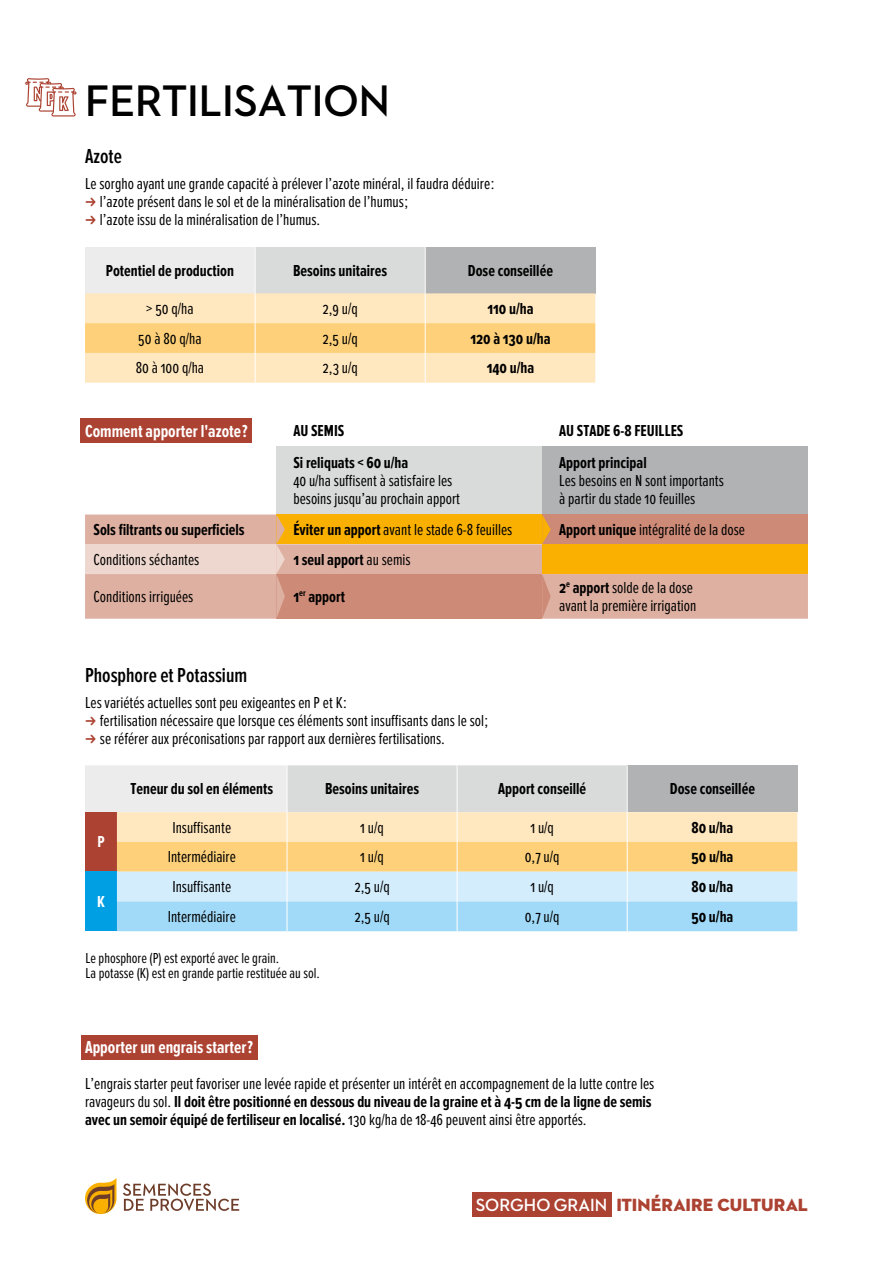
<style>
.page{position:relative;width:893px;height:1263px;background:#fff}
.page>*{position:absolute;margin:0;border:0;box-sizing:border-box;transform-origin:0 0}
.t1{font:700 45px "Neutraface 2 Display";color:#000}
.t2{font:600 21px "Proxima Nova Ex Cn";color:#000}
.t3{font:700 18px "Proxima Nova Ex Cn";color:#fff}
.t4{font:18px "Neutraface 2 Display Titling";letter-spacing:.005em;color:#ac4232}
.t5{font:16.5px/18px "Proxima Nova Ex Cn";color:#000}
.t6{font:700 16.5px "Proxima Nova Ex Cn";color:#000}
.t7{font:700 16.5px "Proxima Nova Ex Cn";color:#fff}
.t8{font:15px/15px "Proxima Nova Ex Cn";color:#000}
.s1{font-weight:700}
.s2{font-weight:400}
.s3{font-family:"Neutraface 2 Display";font-weight:700;color:#fff}
</style>
<div class="page">
<div style="left:81px;top:419px;width:171px;height:24px;background:#ac4232"></div>
<div style="left:276px;top:446px;width:266px;height:68px;background:#d9dada"></div>
<div style="left:542px;top:446px;width:266px;height:68px;background:#b1b2b3"></div>
<svg style="left:85px;top:514px;width:723px;height:105px;background:#e0a978"></svg>
<svg style="left:25px;top:78px;width:52px;height:38px"></svg>
<div style="left:81px;top:1035px;width:176px;height:24px;background:#ac4232"></div>
<div style="left:85px;top:247px;width:170px;height:46px;background:#ececec"></div>
<div style="left:255px;top:247px;width:170px;height:46px;background:#d9dada"></div>
<div style="left:425px;top:247px;width:170px;height:46px;background:#b1b2b3"></div>
<div style="left:85px;top:293px;width:510px;height:90px;background:#ffe8bf"></div>
<div style="left:85px;top:323px;width:510px;height:30px;background:#fdd079"></div>
<hr style="left:255px;top:247px;width:1px;height:46px;background:#fff">
<hr style="left:425px;top:247px;width:1px;height:46px;background:#fff">
<hr style="left:255px;top:293px;width:1px;height:30px;background:#fff">
<hr style="left:425px;top:293px;width:1px;height:30px;background:#fff">
<hr style="left:255px;top:323px;width:1px;height:30px;background:#fff">
<hr style="left:425px;top:323px;width:1px;height:30px;background:#fff">
<hr style="left:255px;top:353px;width:1px;height:30px;background:#fff">
<hr style="left:425px;top:353px;width:1px;height:30px;background:#fff">
<svg style="left:85px;top:765px;width:712px;height:166px;background:#d6d9cc"></svg>
<hr style="left:287px;top:901px;width:1px;height:30px;background:#fff">
<hr style="left:457px;top:901px;width:1px;height:30px;background:#fff">
<hr style="left:627px;top:901px;width:1px;height:30px;background:#fff">
<svg style="left:123px;top:1183px;width:116px;height:28px"></svg>
<svg style="left:85px;top:1178px;width:31px;height:36px"></svg>
<div style="left:472px;top:1193px;width:140px;height:24px;background:#ac4232"></div>
<h1 class="t1" style="left:85px;top:75px;width:306px">FERTILISATION</h1>
<p class="t2" style="left:85px;top:144px;width:38px">Azote</p>
<p class="t5" style="left:100px;top:175px;width:396px;text-indent:-15px">Le sorgho ayant une grande capacité à prélever l’azote minéral, il faudra déduire : l’azote présent dans le sol et de la minéralisation de l’humus ;<br>l’azote issu de la minéralisation de l’humus.</p>
<p class="t6" style="left:106px;top:261px;width:130px">Potentiel de production</p>
<p class="t6" style="left:293px;top:261px;width:96px">Besoins unitaires</p>
<p class="t6" style="left:468px;top:261px;width:87px">Dose conseillée</p>
<p class="t5" style="left:146px;top:300px;width:49px">&gt; 50 q/ha</p>
<p class="t5" style="left:323px;top:300px;width:37px">2,9 u/q</p>
<p class="t6" style="left:487px;top:299px;width:48px">110 u/ha</p>
<p class="t5" style="left:138px;top:329px;width:65px">50 à 80 q/ha</p>
<p class="t5" style="left:323px;top:329px;width:37px">2,5 u/q</p>
<p class="t6" style="left:470px;top:329px;width:82px">120 à 130 u/ha</p>
<p class="t5" style="left:136px;top:359px;width:70px">80 à 100 q/ha</p>
<p class="t5" style="left:323px;top:359px;width:37px">2,3 u/q</p>
<p class="t6" style="left:487px;top:359px;width:49px">140 u/ha</p>
<p class="t3" style="left:85px;top:421px;width:164px">Comment apporter l'azote ?</p>
<p class="t6" style="left:293px;top:422px;width:52px">AU SEMIS</p>
<p class="t6" style="left:559px;top:422px;width:126px">AU STADE 6-8 FEUILLES</p>
<p class="t6" style="left:293px;top:453px;width:116px">Si reliquats &lt; 60 u/ha</p>
<p class="t5" style="left:293px;top:472px;width:168px">40 u/ha suffisent à satisfaire les besoins jusqu’au prochain apport</p>
<p class="t6" style="left:559px;top:453px;width:89px">Apport principal</p>
<p class="t5" style="left:559px;top:472px;width:166px">Les besoins en N sont importants à partir du stade 10 feuilles</p>
<p class="t6" style="left:94px;top:520px;width:153px">Sols filtrants ou superficiels</p>
<p class="t5" style="left:293px;top:521px;width:220px"><span class="s1">Éviter un apport</span> avant le stade 6-8 feuilles</p>
<p class="t5" style="left:559px;top:521px;width:187px"><span class="s1">Apport unique</span> intégralité de la dose</p>
<p class="t5" style="left:94px;top:551px;width:107px">Conditions séchantes</p>
<p class="t6" style="left:293px;top:550px;width:119px">1 seul apport <span class="s2">au semis</span></p>
<p class="t5" style="left:94px;top:588px;width:101px">Conditions irriguées</p>
<p class="t6" style="left:293px;top:587px;width:53px">1<sup>er</sup> apport</p>
<p class="t5" style="left:559px;top:579px;width:139px"><span class="s1">2</span><sup>e</sup> <span class="s1">apport</span> solde de la dose avant la première irrigation</p>
<p class="t2" style="left:85px;top:663px;width:164px">Phosphore et Potassium</p>
<p class="t5" style="left:100px;top:694px;width:390px;text-indent:-15px">Les variétés actuelles sont peu exigeantes en P et K :<br>fertilisation nécessaire que lorsque ces éléments sont insuffisants dans le sol ; se référer aux préconisations par rapport aux dernières fertilisations.</p>
<p class="t7" style="left:97px;top:833px;width:9px">P</p>
<p class="t7" style="left:97px;top:892px;width:9px">K</p>
<p class="t6" style="left:130px;top:780px;width:144px">Teneur du sol en éléments</p>
<p class="t6" style="left:325px;top:780px;width:96px">Besoins unitaires</p>
<p class="t6" style="left:498px;top:780px;width:90px">Apport conseillé</p>
<p class="t6" style="left:670px;top:780px;width:87px">Dose conseillée</p>
<p class="t5" style="left:172px;top:818px;width:60px">Insuffisante</p>
<p class="t5" style="left:360px;top:818px;width:25px">1 u/q</p>
<p class="t5" style="left:530px;top:818px;width:25px">1 u/q</p>
<p class="t6" style="left:691px;top:818px;width:43px">80 u/ha</p>
<p class="t5" style="left:168px;top:848px;width:70px">Intermédiaire</p>
<p class="t5" style="left:360px;top:848px;width:25px">1 u/q</p>
<p class="t5" style="left:525px;top:848px;width:36px">0,7 u/q</p>
<p class="t6" style="left:691px;top:848px;width:43px">50 u/ha</p>
<p class="t5" style="left:172px;top:878px;width:60px">Insuffisante</p>
<p class="t5" style="left:354px;top:878px;width:37px">2,5 u/q</p>
<p class="t5" style="left:530px;top:878px;width:25px">1 u/q</p>
<p class="t6" style="left:691px;top:877px;width:43px">80 u/ha</p>
<p class="t5" style="left:168px;top:908px;width:70px">Intermédiaire</p>
<p class="t5" style="left:354px;top:908px;width:37px">2,5 u/q</p>
<p class="t5" style="left:525px;top:908px;width:36px">0,7 u/q</p>
<p class="t6" style="left:691px;top:907px;width:43px">50 u/ha</p>
<p class="t8" style="left:85px;top:950px;width:236px">Le phosphore (P) est exporté avec le grain.<br>La potasse (K) est en grande partie restituée au sol.</p>
<p class="t3" style="left:85px;top:1037px;width:169px">Apporter un engrais starter ?</p>
<p class="t5" style="left:85px;top:1075px;width:571px">L’engrais starter peut favoriser une levée rapide et présenter un intérêt en accompagnement de la lutte contre les ravageurs du sol. <span class="s1">Il doit être positionné en dessous du niveau de la graine et à 4-5 cm de la ligne de semis avec un semoir équipé de fertiliseur en localisé.</span> 130 kg/ha de 18-46 peuvent ainsi être apportés.</p>
<p class="t4" style="left:476px;top:1193px;width:334px"><span class="s3">SORGHO GRAIN</span> ITINÉRAIRE CULTURAL</p>
</div>
